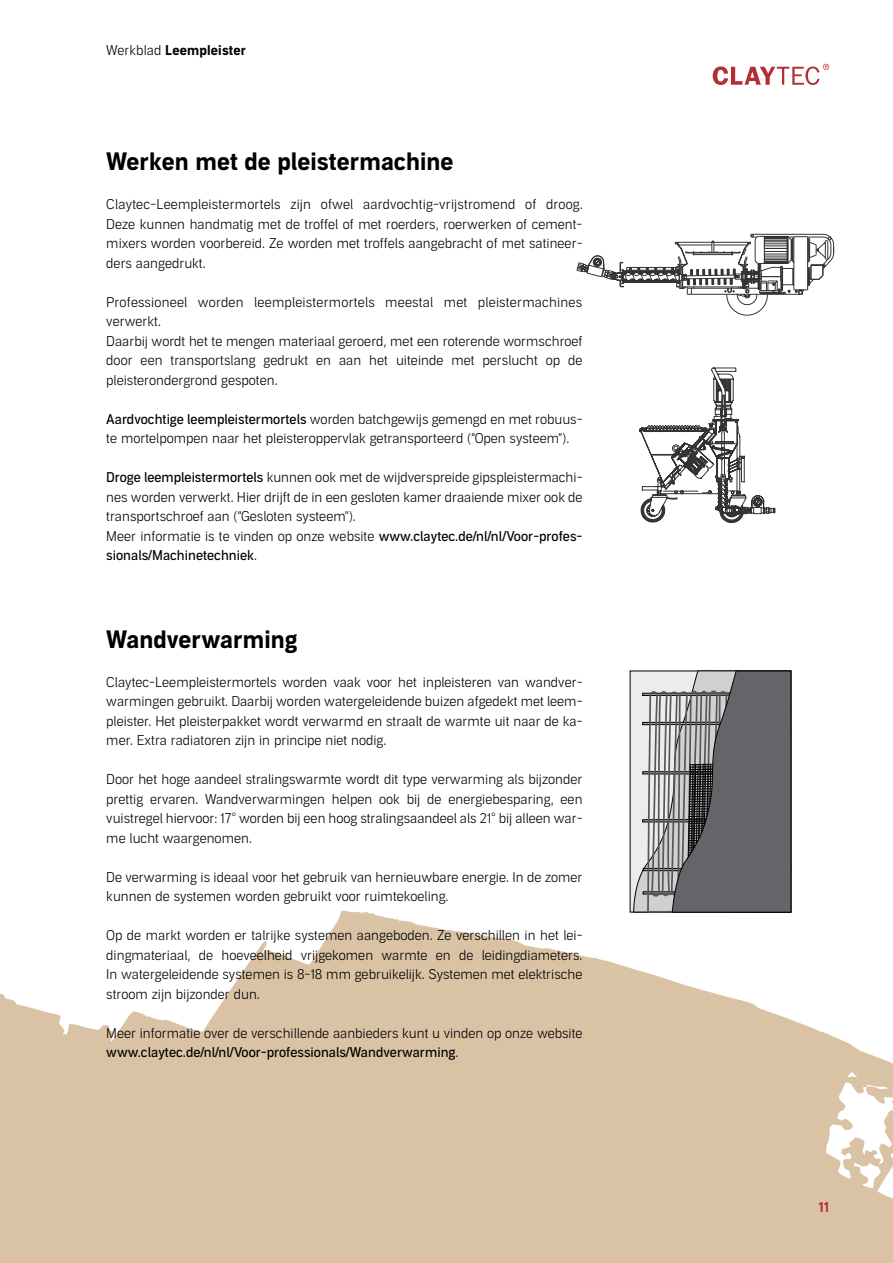
<style>
.page{position:relative;width:893px;height:1263px;background:#fff}
.page>*{position:absolute;margin:0;border:0;box-sizing:border-box;transform-origin:0 0}
.t1{font:700 24px "Aago";color:#000}
.t2{font:300 13.5px/19.5px "Aago";color:#000}
.t3{font:700 13.5px "Aago";letter-spacing:.01em;color:#000}
.t4{font:700 13.5px "Aago";color:#b42e33}
.s1{font-weight:300}
.s2{font-weight:400}
</style>
<div class="page">
<svg style="left:68px;top:874px;width:825px;height:389px;fill:#dac3a5"></svg>
<div style="left:0;top:993px;width:68px;height:270px;background:#dac3a5"></div>
<svg style="left:713px;top:64px;width:116px;height:21px"></svg>
<svg style="left:576px;top:233px;width:258px;height:83px"></svg>
<svg style="left:639px;top:367px;width:137px;height:156px"></svg>
<svg style="left:633px;top:670px;width:161px;height:246px"></svg>
<p class="t3" style="left:106px;top:43px;width:141px"><span class="s1">Werkblad</span> Leempleister</p>
<h1 class="t1" style="left:106px;top:148px;width:349px">Werken met de pleistermachine</h1>
<p class="t2" style="left:106px;top:195px;width:478px;text-align:justify">Claytec-Leempleistermortels zijn ofwel aardvochtig-vrijstromend of droog.<br>Deze kunnen handmatig met de troffel of met roerders, roerwerken of cement&shy;mixers worden voorbereid. Ze worden met troffels aangebracht of met satineer&shy;ders aangedrukt.</p>
<p class="t2" style="left:106px;top:292px;width:478px">Professioneel worden leempleistermortels meestal met pleistermachines verwerkt.<br>Daarbij wordt het te mengen materiaal geroerd, met een roterende wormschroef door een transportslang gedrukt en aan het uiteinde met perslucht op de pleisterondergrond gespoten.</p>
<p class="t2" style="left:106px;top:409px;width:478px"><span class="s2">Aardvochtige leempleistermortels</span> worden batchgewijs gemengd en met robuus&shy;te mortelpompen naar het pleisteroppervlak getransporteerd (“Open systeem”).</p>
<p class="t2" style="left:106px;top:468px;width:478px"><span class="s2">Droge leempleistermortels</span> kunnen ook met de wijdverspreide gipspleistermachi&shy;nes worden verwerkt. Hier drijft de in een gesloten kamer draaiende mixer ook de transportschroef aan (“Gesloten systeem").<br>Meer informatie is te vinden op onze website <span class="s2">www.claytec.de/nl/nl/Voor-profes&shy;sionals/Machinetechniek</span>.</p>
<h1 class="t1" style="left:106px;top:625px;width:193px">Wandverwarming</h1>
<p class="t2" style="left:106px;top:673px;width:478px;text-align:justify">Claytec-Leempleistermortels worden vaak voor het inpleisteren van wandver&shy;warmingen gebruikt. Daarbij worden watergeleidende buizen afgedekt met leem&shy;pleister. Het pleisterpakket wordt verwarmd en straalt de warmte uit naar de ka&shy;mer. Extra radiatoren zijn in principe niet nodig.</p>
<p class="t2" style="left:106px;top:770px;width:478px;text-align:justify">Door het hoge aandeel stralingswarmte wordt dit type verwarming als bijzonder prettig ervaren. Wandverwarmingen helpen ook bij de energiebesparing, een vuistregel hiervoor: 17° worden bij een hoog stralingsaandeel als 21° bij alleen war&shy;me lucht waargenomen.</p>
<p class="t2" style="left:106px;top:868px;width:478px">De verwarming is ideaal voor het gebruik van hernieuwbare energie. In de zomer kunnen de systemen worden gebruikt voor ruimtekoeling.</p>
<p class="t2" style="left:106px;top:926px;width:478px;text-align:justify">Op de markt worden er talrijke systemen aangeboden. Ze verschillen in het lei&shy;dingmateriaal, de hoeveelheid vrijgekomen warmte en de leidingdiameters.<br>In watergeleidende systemen is 8-18 mm gebruikelijk. Systemen met elektrische stroom zijn bijzonder dun.</p>
<p class="t2" style="left:106px;top:1024px;width:478px">Meer informatie over de verschillende aanbieders kunt u vinden op onze website <span class="s2">www.claytec.de/nl/nl/Voor-professionals/Wandverwarming</span>.</p>
<p class="t4" style="left:818px;top:1199px;width:12px">11</p>
</div>
